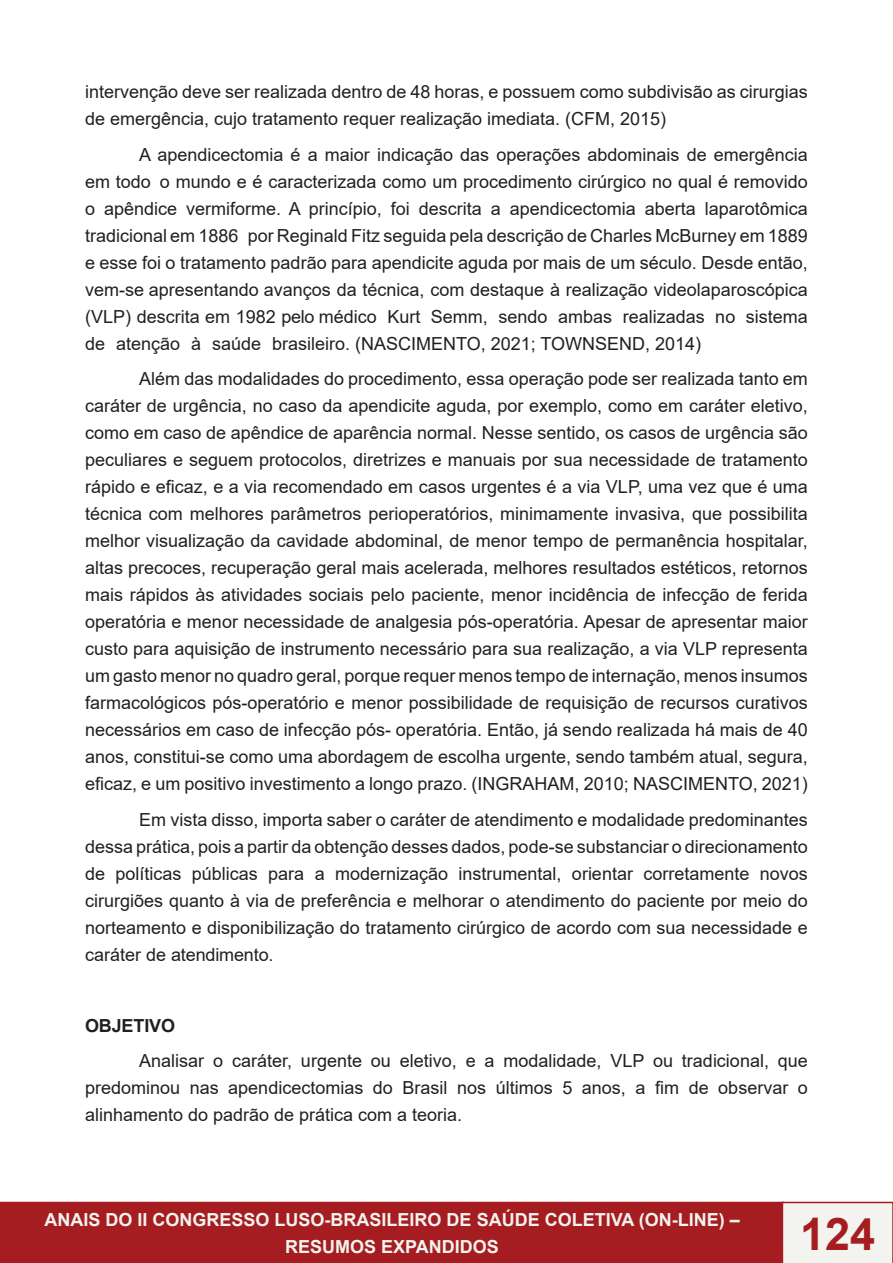
<style>
.page{position:relative;width:893px;height:1263px;background:#fff}
.page>*{position:absolute;margin:0;border:0;box-sizing:border-box;transform-origin:0 0}
.t1{font:700 45px "Arial";color:#a51d20}
.Corpo_de_texto{font:18px/27px "Arial";color:#231f20;text-align:justify}
.t2{font:700 18px/27px "Arial";color:#f3f3ef;text-align:center}
.Título_1{font:700 18px "Arial";letter-spacing:-.01em;color:#231f20}
</style>
<div class="page">
<div style="left:1px;top:1202px;width:782px;height:60px;background:#a51d20"></div>
<div style="left:0;top:1202px;width:784px;height:61px;border:2px solid #a51d20"></div>
<div style="left:782px;top:1202px;width:111px;height:61px;background:#f3f3ef"></div>
<p class="Corpo_de_texto" style="left:85px;top:78px;width:724px">intervenção deve ser realizada dentro de 48 horas, e possuem como subdivisão as cirurgias de emergência, cujo tratamento requer realização imediata. (CFM, 2015)</p>
<p class="Corpo_de_texto" style="left:85px;top:141px;width:724px;text-indent:54px">A apendicectomia é a maior indicação das operações abdominais de emergência em todo o mundo e é caracterizada como um procedimento cirúrgico no qual é removido o apêndice vermiforme. A princípio, foi descrita a apendicectomia aberta laparotômica tradicional em 1886 por Reginald Fitz seguida pela descrição de Charles McBurney em 1889 e esse foi o tratamento padrão para apendicite aguda por mais de um século. Desde então, vem-se apresentando avanços da técnica, com destaque à realização videolaparoscópica (VLP) descrita em 1982 pelo médico Kurt Semm, sendo ambas realizadas no sistema de atenção à saúde brasileiro. (NASCIMENTO, 2021; TOWNSEND, 2014)</p>
<p class="Corpo_de_texto" style="left:85px;top:365px;width:724px;text-indent:54px">Além das modalidades do procedimento, essa operação pode ser realizada tanto em caráter de urgência, no caso da apendicite aguda, por exemplo, como em caráter eletivo, como em caso de apêndice de aparência normal. Nesse sentido, os casos de urgência são peculiares e seguem protocolos, diretrizes e manuais por sua necessidade de tratamento rápido e eficaz, e a via recomendado em casos urgentes é a via VLP, uma vez que é uma técnica com melhores parâmetros perioperatórios, minimamente invasiva, que possibilita melhor visualização da cavidade abdominal, de menor tempo de permanência hospitalar, altas precoces, recuperação geral mais acelerada, melhores resultados estéticos, retornos mais rápidos às atividades sociais pelo paciente, menor incidência de infecção de ferida operatória e menor necessidade de analgesia pós-operatória. Apesar de apresentar maior custo para aquisição de instrumento necessário para sua realização, a via VLP representa um gasto menor no quadro geral, porque requer menos tempo de internação, menos insumos farmacológicos pós-operatório e menor possibilidade de requisição de recursos curativos necessários em caso de infecção pós- operatória. Então, já sendo realizada há mais de 40 anos, constitui-se como uma abordagem de escolha urgente, sendo também atual, segura, eficaz, e um positivo investimento a longo prazo. (INGRAHAM, 2010; NASCIMENTO, 2021)</p>
<p class="Corpo_de_texto" style="left:85px;top:806px;width:724px;text-indent:54px">Em vista disso, importa saber o caráter de atendimento e modalidade predominantes dessa prática, pois a partir da obtenção desses dados, pode-se substanciar o direcionamento de políticas públicas para a modernização instrumental, orientar corretamente novos cirurgiões quanto à via de preferência e melhorar o atendimento do paciente por meio do norteamento e disponibilização do tratamento cirúrgico de acordo com sua necessidade e caráter de atendimento.</p>
<p class="Título_1" style="left:85px;top:1013px;width:92px">OBJETIVO</p>
<p class="Corpo_de_texto" style="left:85px;top:1047px;width:724px;text-indent:54px">Analisar o caráter, urgente ou eletivo, e a modalidade, VLP ou tradicional, que predominou nas apendicectomias do Brasil nos últimos 5 anos, a fim de observar o alinhamento do padrão de prática com a teoria.</p>
<p class="t2" style="left:45px;top:1206px;width:697px">ANAIS DO II CONGRESSO LUSO-BRASILEIRO DE SAÚDE COLETIVA (ON-LINE) –<br>RESUMOS EXPANDIDOS</p>
<h1 class="t1" style="left:800px;top:1202px;width:77px">124</h1>
</div>
